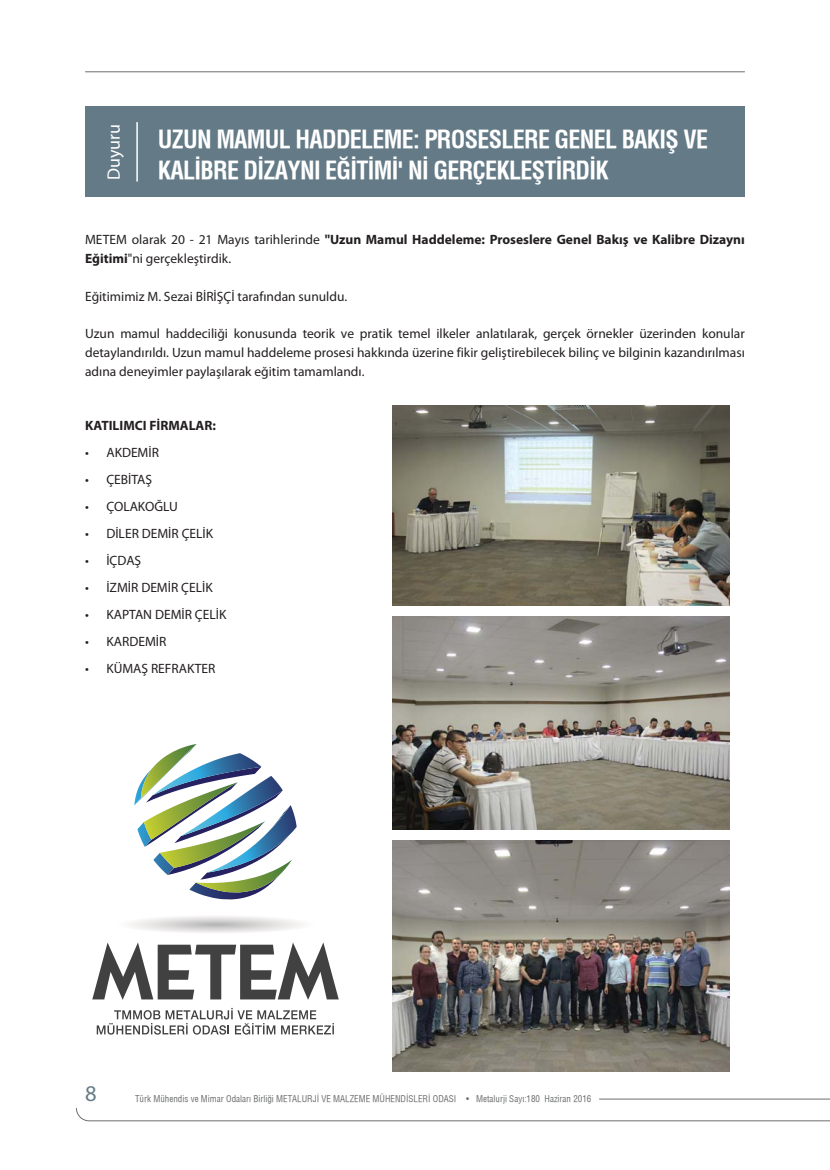
<style>
.page{position:relative;width:830px;height:1170px;background:#fff}
.page>*{position:absolute;margin:0;border:0;box-sizing:border-box;transform-origin:0 0}
.t1{font:24px "Helvetica Condensed X Bold";letter-spacing:-.03em;color:#fff}
.t2{font:22.5px "Myriad Pro";color:#647b87}
.t3{font:18px "Myriad Pro";color:#fff}
.t4{font:13.5px/18.8px "Myriad Pro";color:#231f20;text-align:justify}
.t5{font:700 13.5px/18.8px "Myriad Pro";color:#231f20}
.t6{font:9px "Helvetica Condensed X Book";color:#6d6e70}
.s1{font-weight:400}
</style>
<div class="page">
<hr style="left:85px;top:72px;width:659px;height:1px;background:#6d6e70">
<hr style="left:599px;top:1098px;width:230px;height:1px;background:#6d6e70">
<svg style="left:76px;top:1108px;width:754px;height:13px"></svg>
<div style="left:85px;top:106px;width:659px;height:91px;background:#647b87"></div>
<hr style="left:136px;top:122px;width:2px;height:59px;background:#fff">
<img style="left:392px;top:405px;width:337px;height:200px">
<img style="left:392px;top:616px;width:337px;height:213px">
<img style="left:392px;top:840px;width:337px;height:231px">
<svg style="left:97px;top:1007px;width:237px;height:27px"></svg>
<svg style="left:92px;top:942px;width:246px;height:57px"></svg>
<svg style="left:134px;top:744px;width:162px;height:155px"></svg>
<h3 class="t3" style="left:107px;top:180px;width:58px;rotate:-90deg">Duyuru</h3>
<h1 class="t1" style="left:158px;top:124px;width:551px">UZUN MAMUL HADDELEME: PROSESLERE GENEL BAKIŞ VE</h1>
<h1 class="t1" style="left:158px;top:156px;width:452px">KALİBRE DİZAYNI EĞİTİMİ' Nİ GERÇEKLEŞTİRDİK</h1>
<p class="t5" style="left:85px;top:232px;width:661px"><span class="s1">METEM olarak 20 - 21 Mayıs tarihlerinde</span> "Uzun Mamul Haddeleme: Proseslere Genel Bakış ve Kalibre Dizaynı<br>Eğitimi<span class="s1">"ni gerçekleştirdik.</span></p>
<p class="t4" style="left:85px;top:288px;width:263px">Eğitimimiz M. Sezai BİRİŞÇİ tarafından sunuldu.</p>
<p class="t4" style="left:85px;top:325px;width:661px">Uzun mamul haddeciliği konusunda teorik ve pratik temel ilkeler anlatılarak, gerçek örnekler üzerinden konular detaylandırıldı. Uzun mamul haddeleme prosesi hakkında üzerine fikir geliştirebilecek bilinç ve bilginin kazandırılması adına deneyimler paylaşılarak eğitim tamamlandı.</p>
<p class="t5" style="left:85px;top:417px;width:132px">KATILIMCI FİRMALAR:</p>
<p class="t4" style="left:85px;top:444px;width:75px">• AKDEMİR</p>
<p class="t4" style="left:85px;top:471px;width:68px">• ÇEBİTAŞ</p>
<p class="t4" style="left:85px;top:498px;width:94px">• ÇOLAKOĞLU</p>
<p class="t4" style="left:85px;top:525px;width:129px">• DİLER DEMİR ÇELİK</p>
<p class="t4" style="left:85px;top:552px;width:58px">• İÇDAŞ</p>
<p class="t4" style="left:85px;top:579px;width:129px">• İZMİR DEMİR ÇELİK</p>
<p class="t4" style="left:85px;top:606px;width:143px">• KAPTAN DEMİR ÇELİK</p>
<p class="t4" style="left:85px;top:633px;width:83px">• KARDEMİR</p>
<p class="t4" style="left:85px;top:660px;width:132px">• KÜMAŞ REFRAKTER</p>
<h2 class="t2" style="left:85px;top:1084px;width:13px">8</h2>
<p class="t6" style="left:135px;top:1093px;width:457px">Türk Mühendis ve Mimar Odaları Birliği METALURJİ VE MALZEME MÜHENDİSLERİ ODASI • Metalurji Sayı:180 Haziran 2016</p>
</div>
